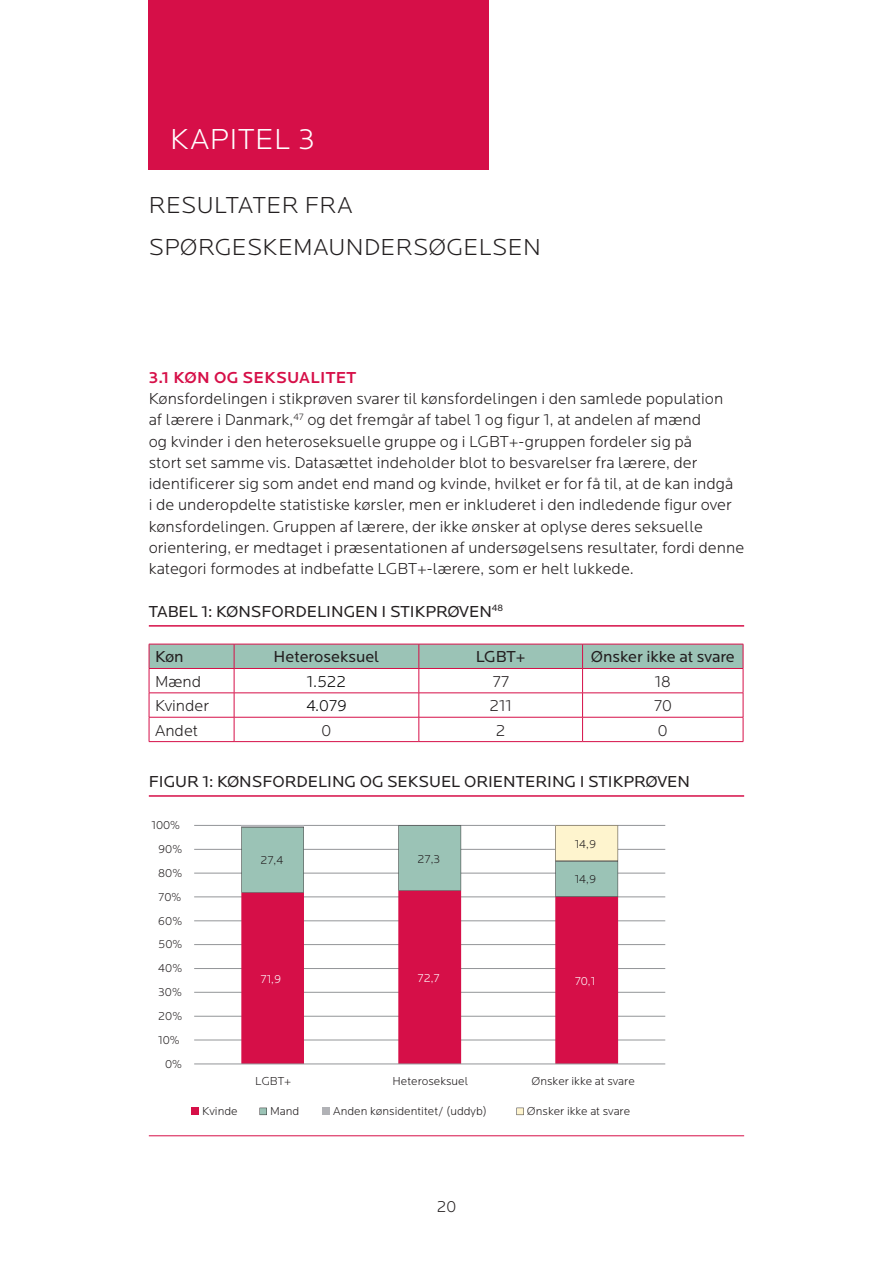
<style>
.page{position:relative;width:893px;height:1263px;background:#fff}
.page>*{position:absolute;margin:0;border:0;box-sizing:border-box;transform-origin:0 0}
.MR_1{font:300 30px "Locator";letter-spacing:.02em;color:#fff}
.MR_1_sort{font:300 24px/42.5px "Locator";letter-spacing:.02em;color:#231f20}
.Brød_m_luft{font:300 16.5px/21.3px "Locator";color:#231f20}
.Figur_titel{font:16.5px "Locator";color:#231f20}
.MR_2{font:500 16.5px "Locator";letter-spacing:.02em;color:#d60f48}
.t1{font:300 16.5px "Locator";color:#000}
.t2{font:300 12px "Locator";color:#231f20}
.t3{font:300 12px "Locator";color:#fff}
</style>
<div class="page">
<div style="left:149px;top:0;width:340px;height:170px;background:#d60f48"></div>
<hr style="left:149px;top:625px;width:595px;height:2px;background:#d60f48">
<hr style="left:149px;top:741px;width:85px;height:1px;background:#d60f48">
<hr style="left:234px;top:741px;width:185px;height:1px;background:#d60f48">
<hr style="left:419px;top:741px;width:164px;height:1px;background:#d60f48">
<hr style="left:583px;top:741px;width:160px;height:1px;background:#d60f48">
<svg style="left:149px;top:644px;width:595px;height:97px"></svg>
<hr style="left:234px;top:644px;width:185px;height:1px;background:#d60f48">
<hr style="left:419px;top:644px;width:164px;height:1px;background:#d60f48">
<hr style="left:583px;top:644px;width:160px;height:1px;background:#d60f48">
<hr style="left:149px;top:668px;width:85px;height:1px;background:#d60f48">
<hr style="left:234px;top:668px;width:185px;height:1px;background:#d60f48">
<hr style="left:419px;top:668px;width:164px;height:1px;background:#d60f48">
<hr style="left:583px;top:668px;width:160px;height:1px;background:#d60f48">
<hr style="left:149px;top:795px;width:595px;height:2px;background:#d60f48">
<hr style="left:149px;top:1135px;width:595px;height:1px;background:#d60f48">
<hr style="left:194px;top:1040px;width:471px;height:1px;background:#939598">
<hr style="left:194px;top:1016px;width:471px;height:1px;background:#939598">
<hr style="left:194px;top:992px;width:471px;height:1px;background:#939598">
<hr style="left:194px;top:968px;width:471px;height:1px;background:#939598">
<hr style="left:194px;top:944px;width:471px;height:1px;background:#939598">
<hr style="left:194px;top:920px;width:471px;height:1px;background:#939598">
<hr style="left:194px;top:897px;width:471px;height:1px;background:#939598">
<hr style="left:194px;top:873px;width:471px;height:1px;background:#939598">
<hr style="left:194px;top:849px;width:471px;height:1px;background:#939598">
<hr style="left:194px;top:825px;width:471px;height:1px;background:#939598">
<svg style="left:241px;top:897px;width:377px;height:167px"></svg>
<svg style="left:241px;top:825px;width:377px;height:72px"></svg>
<hr style="left:194px;top:1064px;width:471px;height:1px;background:#939598">
<div style="left:191px;top:1108px;width:8px;height:7px;background:#d60f48"></div>
<svg style="left:259px;top:1108px;width:8px;height:7px"></svg>
<div style="left:322px;top:1108px;width:8px;height:7px;background:#b1b2b6"></div>
<svg style="left:516px;top:1108px;width:8px;height:7px"></svg>
<h2 class="MR_1" style="left:170px;top:123px;width:146px">KAPITEL 3</h2>
<h2 class="MR_1_sort" style="left:149px;top:184px;width:394px">RESULTATER FRA<br>SPØRGESKEMAUNDERSØGELSEN</h2>
<h3 class="MR_2" style="left:149px;top:368px;width:209px">3.1 KØN OG SEKSUALITET</h3>
<p class="Brød_m_luft" style="left:149px;top:388px;width:597px">Kønsfordelingen i stikprøven svarer til kønsfordelingen i den samlede population<br>af lærere i Danmark,<sup>47</sup> og det fremgår af tabel 1 og figur 1, at andelen af mænd<br>og kvinder i den heteroseksuelle gruppe og i LGBT+-gruppen fordeler sig på<br>stort set samme vis. Datasættet indeholder blot to besvarelser fra lærere, der identificerer sig som andet end mand og kvinde, hvilket er for få til, at de kan indgå<br>i de underopdelte statistiske kørsler, men er inkluderet i den indledende figur over kønsfordelingen. Gruppen af lærere, der ikke ønsker at oplyse deres seksuelle orientering, er medtaget i præsentationen af undersøgelsens resultater, fordi denne kategori formodes at indbefatte LGBT+-lærere, som er helt lukkede.</p>
<h3 class="Figur_titel" style="left:149px;top:602px;width:356px">TABEL 1: KØNSFORDELINGEN I STIKPRØVEN<sup>48</sup></h3>
<p class="Figur_titel" style="left:155px;top:648px;width:30px">Køn</p>
<p class="Figur_titel" style="left:274px;top:648px;width:107px">Heteroseksuel</p>
<p class="Figur_titel" style="left:476px;top:648px;width:51px">LGBT+</p>
<p class="Figur_titel" style="left:591px;top:648px;width:146px">Ønsker ikke at svare</p>
<p class="Brød_m_luft" style="left:155px;top:671px;width:48px">Mænd</p>
<p class="t1" style="left:307px;top:673px;width:41px">1.522</p>
<p class="Brød_m_luft" style="left:492px;top:671px;width:18px">77</p>
<p class="Brød_m_luft" style="left:655px;top:671px;width:17px">18</p>
<p class="Brød_m_luft" style="left:155px;top:696px;width:56px">Kvinder</p>
<p class="t1" style="left:306px;top:697px;width:42px">4.079</p>
<p class="Brød_m_luft" style="left:490px;top:696px;width:24px">211</p>
<p class="Brød_m_luft" style="left:654px;top:696px;width:20px">70</p>
<p class="Brød_m_luft" style="left:155px;top:720px;width:45px">Andet</p>
<p class="Brød_m_luft" style="left:322px;top:720px;width:11px">0</p>
<p class="Brød_m_luft" style="left:496px;top:720px;width:11px">2</p>
<p class="Brød_m_luft" style="left:658px;top:720px;width:11px">0</p>
<h3 class="Figur_titel" style="left:149px;top:772px;width:543px">FIGUR 1: KØNSFORDELING OG SEKSUEL ORIENTERING I STIKPRØVEN</h3>
<p class="t2" style="left:151px;top:819px;width:30px">100%</p>
<p class="t2" style="left:158px;top:843px;width:26px">90%</p>
<p class="t2" style="left:158px;top:867px;width:26px">80%</p>
<p class="t2" style="left:158px;top:890px;width:25px">70%</p>
<p class="t2" style="left:158px;top:914px;width:26px">60%</p>
<p class="t2" style="left:158px;top:938px;width:26px">50%</p>
<p class="t2" style="left:158px;top:962px;width:26px">40%</p>
<p class="t2" style="left:158px;top:986px;width:25px">30%</p>
<p class="t2" style="left:158px;top:1010px;width:26px">20%</p>
<p class="t2" style="left:158px;top:1033px;width:23px">10%</p>
<p class="t2" style="left:165px;top:1057px;width:19px">0%</p>
<p class="t2" style="left:261px;top:854px;width:24px">27,4</p>
<p class="t2" style="left:418px;top:852px;width:24px">27,3</p>
<p class="t2" style="left:575px;top:837px;width:23px">14,9</p>
<p class="t2" style="left:575px;top:873px;width:23px">14,9</p>
<p class="t3" style="left:261px;top:972px;width:22px">71,9</p>
<p class="t3" style="left:418px;top:971px;width:23px">72,7</p>
<p class="t3" style="left:575px;top:974px;width:22px">70,1</p>
<p class="t2" style="left:255px;top:1075px;width:38px">LGBT+</p>
<p class="t2" style="left:393px;top:1075px;width:77px">Heteroseksuel</p>
<p class="t2" style="left:531px;top:1075px;width:105px">Ønsker ikke at svare</p>
<p class="t2" style="left:202px;top:1105px;width:37px">Kvinde</p>
<p class="t2" style="left:270px;top:1105px;width:31px">Mand</p>
<p class="t2" style="left:333px;top:1105px;width:155px">Anden kønsidentitet/ (uddyb)</p>
<p class="t2" style="left:527px;top:1105px;width:105px">Ønsker ikke at svare</p>
<p class="Brød_m_luft" style="left:437px;top:1196px;width:21px">20</p>
</div>
